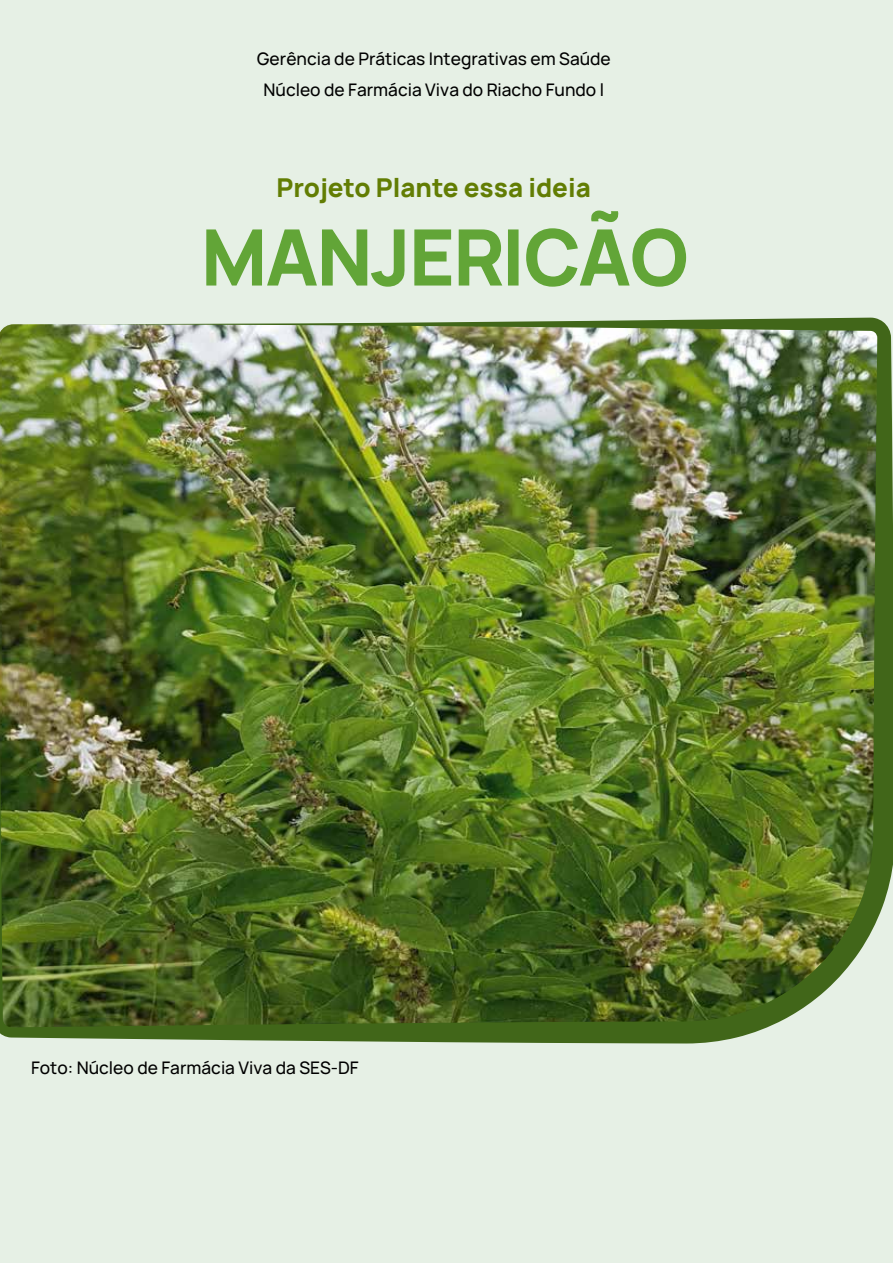
<style>
.page{position:relative;width:893px;height:1263px;background:#e6f0e5}
.page>*{position:absolute;margin:0;border:0;box-sizing:border-box;transform-origin:0 0}
.t1{font:700 72.75px "Manrope 3";color:#62a537}
.t2{font:800 24.9px "Manrope 3";color:#627d03}
.t3{font:500 16.65px "Manrope 3";color:#000}
</style>
<div class="page">
<svg style="left:206px;top:229px;width:199px;height:58px"></svg>
<svg style="left:414px;top:229px;width:38px;height:57px"></svg>
<svg style="left:458px;top:229px;width:45px;height:57px"></svg>
<div style="left:508px;top:229px;width:11px;height:57px;border:2px solid #62a537"></div>
<svg style="left:526px;top:210px;width:161px;height:77px"></svg>
<img style="left:0;top:318px;width:893px;height:725px">
<p class="t3" style="left:257px;top:49px;width:356px">Gerência de Práticas Integrativas em Saúde</p>
<p class="t3" style="left:263px;top:79px;width:342px">Núcleo de Farmácia Viva do Riacho Fundo l</p>
<h2 class="t2" style="left:277px;top:171px;width:316px">Projeto Plante essa ideia</h2>
<h1 class="t1" style="left:202px;top:209px;width:488px">MANJERICÃO</h1>
<p class="t3" style="left:31px;top:1057px;width:329px">Foto: Núcleo de Farmácia Viva da SES-DF</p>
</div>
